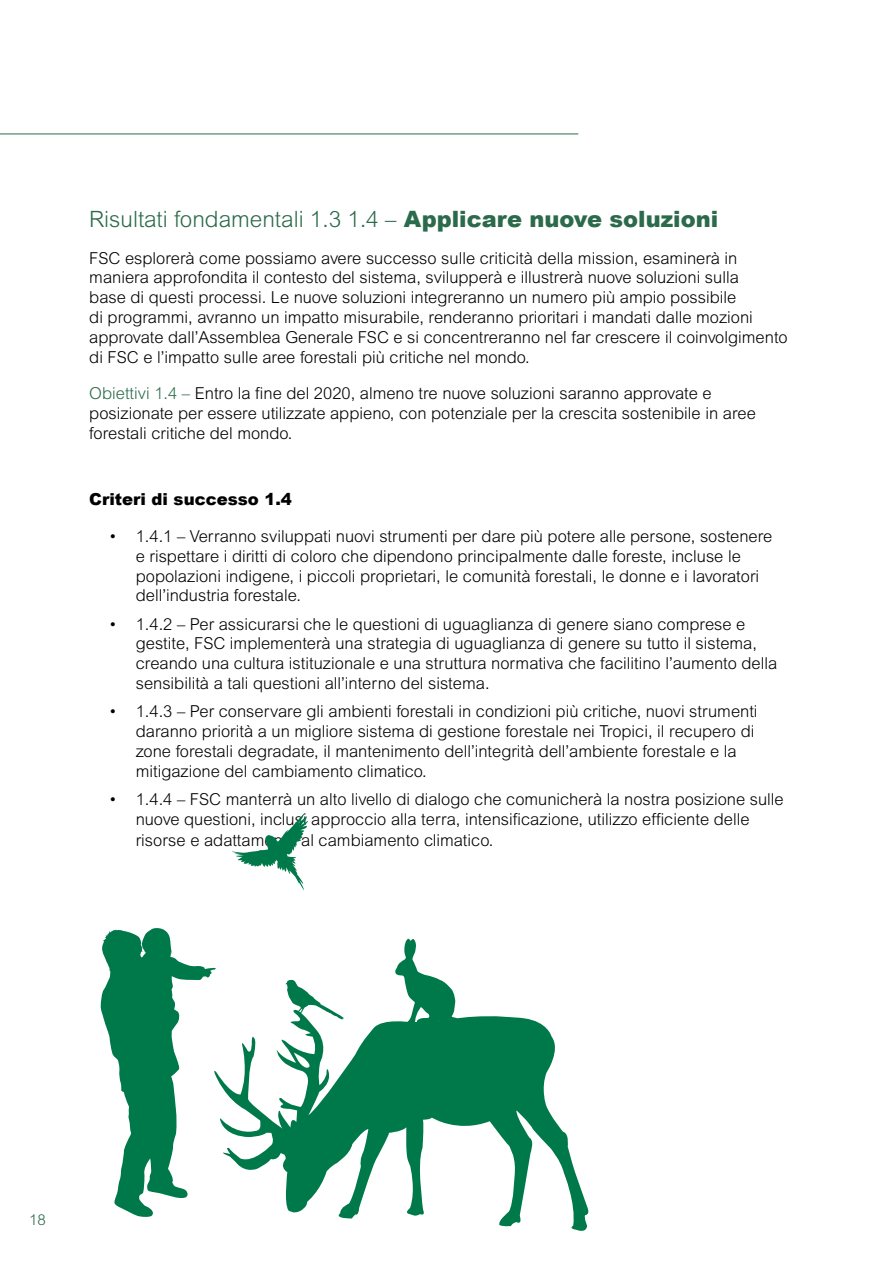
<style>
.page{position:relative;width:893px;height:1263px;background:#fff}
.page>*{position:absolute;margin:0;border:0;box-sizing:border-box;transform-origin:0 0}
.t1{font:300 22.5px "Arial MT Std";color:#2b6a4a}
.t2{font:300 16.5px/19.8px "Arial MT Std";color:#000}
.t3{font:900 16.5px "Arial";color:#000}
.t4{font:300 15px "Arial MT Std";color:#2b6a4a}
.s1{font-family:"Arial";font-weight:900}
.s2{color:#2b6a4a}
</style>
<div class="page">
<hr style="left:0;top:134px;width:578px;height:1px;background:#2b6a4a">
<svg style="left:217px;top:1016px;width:372px;height:215px"></svg>
<svg style="left:286px;top:979px;width:58px;height:40px"></svg>
<svg style="left:101px;top:928px;width:116px;height:289px"></svg>
<svg style="left:232px;top:813px;width:76px;height:77px"></svg>
<svg style="left:395px;top:939px;width:62px;height:85px"></svg>
<h1 class="t1" style="left:89px;top:206px;width:630px">Risultati fondamentali 1.3 1.4 – <span class="s1">Applicare nuove soluzioni</span></h1>
<p class="t2" style="left:89px;top:248px;width:700px">FSC esplorerà come possiamo avere successo sulle criticità della mission, esaminerà in maniera approfondita il contesto del sistema, svilupperà e illustrerà nuove soluzioni sulla<br>base di questi processi. Le nuove soluzioni integreranno un numero più ampio possibile<br>di programmi, avranno un impatto misurabile, renderanno prioritari i mandati dalle mozioni approvate dall’Assemblea Generale FSC e si concentreranno nel far crescere il coinvolgimento di FSC e l’impatto sulle aree forestali più critiche nel mondo.</p>
<p class="t2" style="left:89px;top:384px;width:668px"><span class="s2">Obiettivi 1.4 –</span> Entro la fine del 2020, almeno tre nuove soluzioni saranno approvate e posizionate per essere utilizzate appieno, con potenziale per la crescita sostenibile in aree forestali critiche del mondo.</p>
<p class="t3" style="left:89px;top:487px;width:204px">Criteri di successo 1.4</p>
<p class="t2" style="left:136px;top:526px;width:638px;text-indent:-27px">• 1.4.1 – Verranno sviluppati nuovi strumenti per dare più potere alle persone, sostenere e rispettare i diritti di coloro che dipendono principalmente dalle foreste, incluse le popolazioni indigene, i piccoli proprietari, le comunità forestali, le donne e i lavoratori dell’industria forestale.</p>
<p class="t2" style="left:136px;top:614px;width:643px;text-indent:-27px">• 1.4.2 – Per assicurarsi che le questioni di uguaglianza di genere siano comprese e gestite, FSC implementerà una strategia di uguaglianza di genere su tutto il sistema, creando una cultura istituzionale e una struttura normativa che facilitino l’aumento della sensibilità a tali questioni all’interno del sistema.</p>
<p class="t2" style="left:136px;top:702px;width:623px;text-indent:-27px">• 1.4.3 – Per conservare gli ambienti forestali in condizioni più critiche, nuovi strumenti daranno priorità a un migliore sistema di gestione forestale nei Tropici, il recupero di zone forestali degradate, il mantenimento dell’integrità dell’ambiente forestale e la mitigazione del cambiamento climatico.</p>
<p class="t2" style="left:109px;top:789px;width:676px;text-align:center">• 1.4.4 – FSC manterrà un alto livello di dialogo che comunicherà la nostra posizione sulle nuove questioni, inclusi approccio alla terra, intensificazione, utilizzo efficiente delle</p>
<p class="t2" style="left:136px;top:831px;width:359px">risorse e adattamento al cambiamento climatico.</p>
<p class="t4" style="left:29px;top:1211px;width:18px">18</p>
</div>
